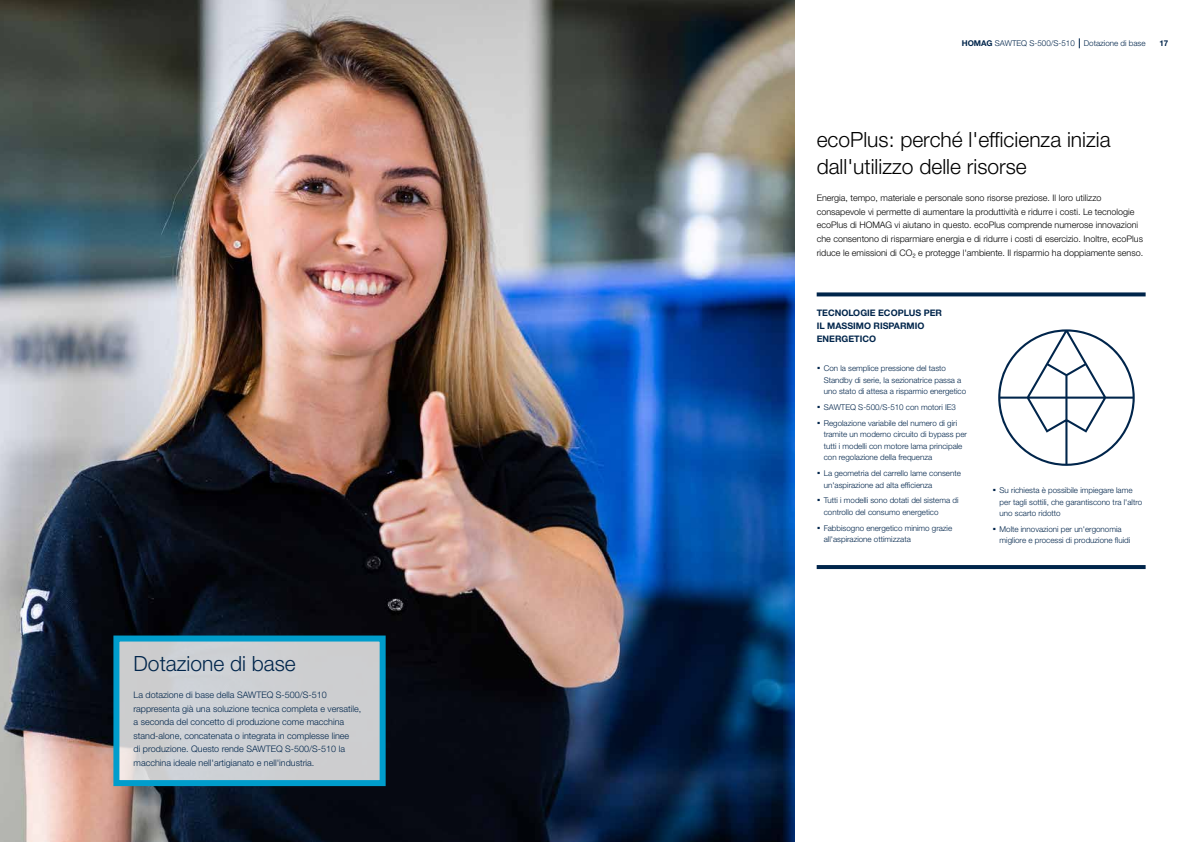
<style>
.page{position:relative;width:1191px;height:842px;background:#fff}
.page>*{position:absolute;margin:0;border:0;box-sizing:border-box;transform-origin:0 0}
.t1{font:300 21px/27.2px "Helvetica Neue LTW1 G";color:#000}
.t2{font:300 21px "Helvetica Neue LTW1 G";color:#00254b}
.t3{font:300 9px/13.6px "Helvetica Neue LTW1 G";color:#000}
.t4{font:300 9px/13.6px "Helvetica Neue LTW1 G";color:#00254b}
.t5{font:700 9px/13px "Helvetica Neue LTW1 G";color:#00254b}
.t6{font:300 8px/11.5px "Helvetica Neue LTW1 G";color:#00254b}
.t7{font:700 8px "Helvetica Neue LTW1 G";color:#00254b}
.s1{font-weight:700}
.s2{font-weight:700;font-size:14px}
</style>
<div class="page">
<svg style="left:998px;top:329px;width:136px;height:137px"></svg>
<img style="left:0;top:0;width:794px;height:842px">
<div style="left:116px;top:638px;width:267px;height:145px;background:#cdced0"></div>
<div style="left:113px;top:635px;width:273px;height:151px;border:6px solid #009dcc"></div>
<svg style="left:816px;top:292px;width:329px;height:4px"></svg>
<svg style="left:816px;top:565px;width:329px;height:4px"></svg>
<h1 class="t2" style="left:134px;top:650px;width:164px">Dotazione di base</h1>
<p class="t4" style="left:134px;top:688px;width:229px">La dotazione di base della SAWTEQ S-500/S-510 rappresenta già una soluzione tecnica completa e versatile, a seconda del concetto di produzione come macchina stand-alone, concatenata o integrata in complesse linee<br>di produzione. Questo rende SAWTEQ S-500/S-510 la macchina ideale nell'artigianato e nell'industria.</p>
<p class="t6" style="left:961px;top:38px;width:185px"><span class="s1">HOMAG</span> SAWTEQ S-500/S-510 Dotazione di base</p>
<p class="t7" style="left:1159px;top:39px;width:10px">17</p>
<h1 class="t1" style="left:816px;top:126px;width:295px">ecoPlus: perché l'efficienza inizia dall'utilizzo delle risorse</h1>
<p class="t3" style="left:816px;top:191px;width:328px">Energia, tempo, materiale e personale sono risorse preziose. Il loro utilizzo consapevole vi permette di aumentare la produttività e ridurre i costi. Le tecnologie ecoPlus di HOMAG vi aiutano in questo. ecoPlus comprende numerose innovazioni che consentono di risparmiare energia e di ridurre i costi di esercizio. Inoltre, ecoPlus riduce le emissioni di CO₂ e protegge l'ambiente. Il risparmio ha doppiamente senso.</p>
<p class="t5" style="left:816px;top:307px;width:127px">TECNOLOGIE ECOPLUS PER<br>IL MASSIMO RISPARMIO<br>ENERGETICO</p>
<p class="t6" style="left:823px;top:363px;width:144px;text-indent:-7px"><span class="s2">·</span> Con la semplice pressione del tasto<br>Standby di serie, la sezionatrice passa a uno stato di attesa a risparmio energetico</p>
<p class="t6" style="left:816px;top:399px;width:142px;line-height:15.8px"><span class="s2">·</span> SAWTEQ S-500/S-510 con motori IE3 <span class="s2">·</span> Regolazione variabile del numero di giri</p>
<p class="t6" style="left:823px;top:429px;width:145px">tramite un moderno circuito di bypass per tutti i modelli con motore lama principale con regolazione della frequenza</p>
<p class="t6" style="left:823px;top:468px;width:139px;text-indent:-7px"><span class="s2">·</span> La geometria del carrello lame consente un'aspirazione ad alta efficienza</p>
<p class="t6" style="left:823px;top:495px;width:136px;text-indent:-7px"><span class="s2">·</span> Tutti i modelli sono dotati del sistema di controllo del consumo energetico</p>
<p class="t6" style="left:823px;top:522px;width:130px;text-indent:-7px"><span class="s2">·</span> Fabbisogno energetico minimo grazie all'aspirazione ottimizzata</p>
<p class="t6" style="left:999px;top:484px;width:144px;text-indent:-7px"><span class="s2">·</span> Su richiesta è possibile impiegare lame per tagli sottili, che garantiscono tra l'altro uno scarto ridotto</p>
<p class="t6" style="left:999px;top:523px;width:132px;text-indent:-7px"><span class="s2">·</span> Molte innovazioni per un'ergonomia migliore e processi di produzione fluidi</p>
</div>
